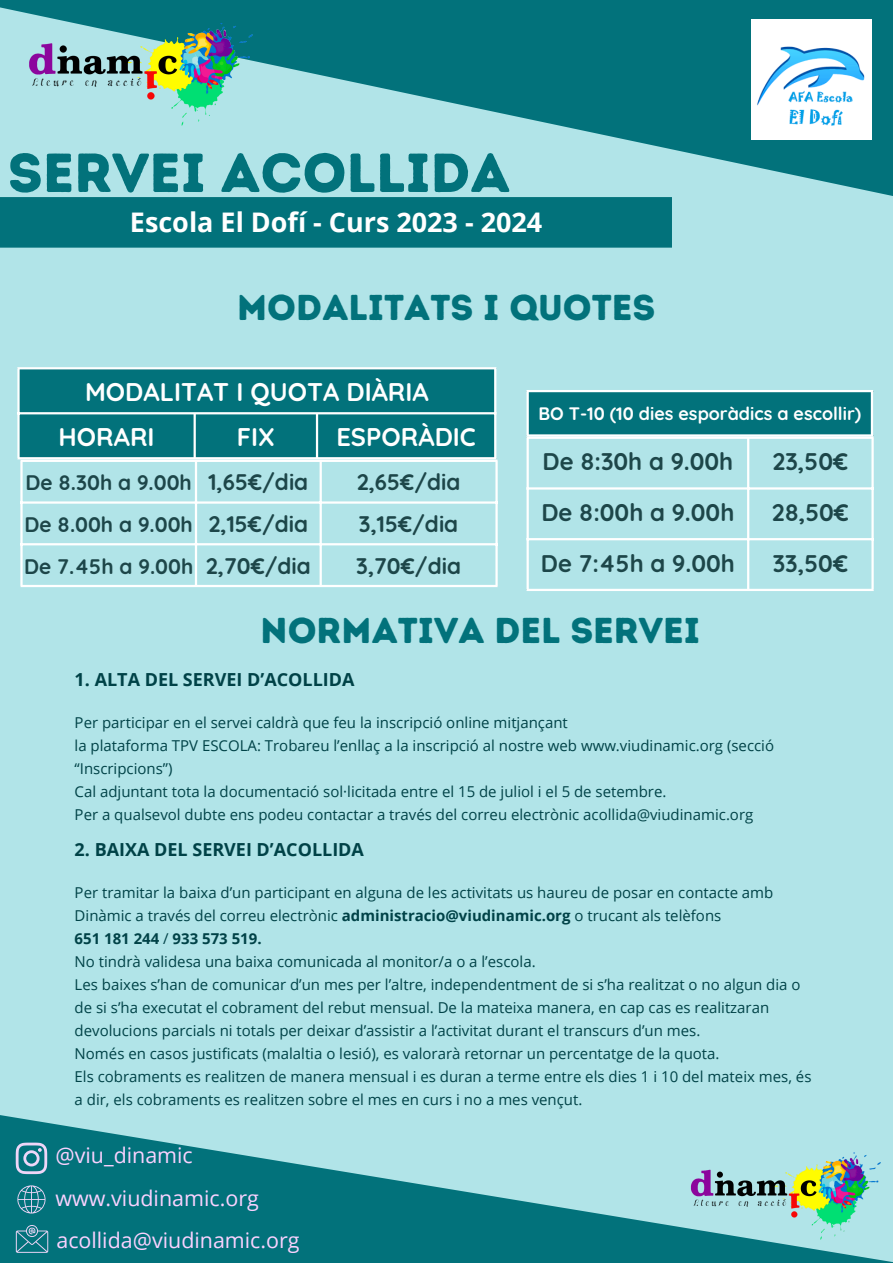
<style>
.page{position:relative;width:893px;height:1264px;background:#fff}
.page>*{position:absolute;margin:0;border:0;box-sizing:border-box;transform-origin:0 0}
.t1{font:54.9px "Intro Rust Base";color:#02727b}
.t2{font:36px "Intro Rust Base";color:#02727b}
.t3{font:700 27px "Open Sans";color:#fff}
.t4{font:700 25.5px "Quicksand";color:#fff}
.t5{font:700 24px "Quicksand";color:#1d4649}
.t6{font:700 22.5px "Quicksand";color:#1d4649}
.t7{font:21.45px "Open Sans";color:#fad2ff}
.t8{font:700 21px "Quicksand";color:#1d4649}
.t9{font:700 18px "Open Sans";color:#004247}
.t10{font:700 18px "Quicksand";color:#fff}
.t11{font:15px/23px "Open Sans";color:#004247}
.t12{font:700 15px "Open Sans";color:#004247}
.s1{font-weight:700}
.s2{font-weight:400}
</style>
<div class="page">
<div style="left:0;top:0;width:892px;height:1262px;background:#b1e4e8"></div>
<svg style="left:0;top:0;width:892px;height:196px;fill:#02727b"></svg>
<img style="left:29px;top:21px;width:223px;height:104px">
<div style="left:0;top:197px;width:672px;height:51px;background:#02727b"></div>
<svg style="left:0;top:1115px;width:892px;height:147px;fill:#02727b"></svg>
<img style="left:690px;top:1150px;width:190px;height:89px">
<svg style="left:16px;top:1142px;width:31px;height:32px"></svg>
<svg style="left:17px;top:1185px;width:28px;height:28px"></svg>
<svg style="left:16px;top:1224px;width:32px;height:28px"></svg>
<hr style="left:526px;top:439px;width:2px;height:150px;background:#fff">
<hr style="left:747px;top:439px;width:2px;height:150px;background:#fff">
<hr style="left:871px;top:439px;width:2px;height:150px;background:#fff">
<hr style="left:526px;top:436px;width:347px;height:3px;background:#fff">
<hr style="left:526px;top:487px;width:347px;height:2px;background:#fff">
<hr style="left:526px;top:538px;width:347px;height:2px;background:#fff">
<hr style="left:526px;top:589px;width:347px;height:2px;background:#fff">
<div style="left:20px;top:369px;width:474px;height:88px;background:#02727b"></div>
<hr style="left:17px;top:369px;width:3px;height:88px;background:#fff">
<hr style="left:193px;top:414px;width:3px;height:43px;background:#fff">
<hr style="left:316px;top:414px;width:2px;height:43px;background:#fff">
<hr style="left:494px;top:369px;width:2px;height:88px;background:#fff">
<hr style="left:17px;top:367px;width:479px;height:2px;background:#fff">
<hr style="left:17px;top:412px;width:479px;height:2px;background:#fff">
<hr style="left:17px;top:457px;width:479px;height:2px;background:#fff">
<div style="left:527px;top:391px;width:345px;height:45px;background:#02727b"></div>
<hr style="left:526px;top:392px;width:2px;height:42px;background:#fff">
<hr style="left:870px;top:392px;width:3px;height:42px;background:#fff">
<hr style="left:526px;top:390px;width:347px;height:2px;background:#fff">
<hr style="left:526px;top:434px;width:347px;height:2px;background:#fff">
<hr style="left:20px;top:462px;width:3px;height:123px;background:#fff">
<hr style="left:195px;top:462px;width:2px;height:123px;background:#fff">
<hr style="left:319px;top:462px;width:3px;height:123px;background:#fff">
<hr style="left:495px;top:462px;width:2px;height:123px;background:#fff">
<hr style="left:20px;top:459px;width:477px;height:3px;background:#fff">
<hr style="left:20px;top:501px;width:477px;height:2px;background:#fff">
<hr style="left:20px;top:543px;width:477px;height:2px;background:#fff">
<hr style="left:20px;top:585px;width:477px;height:2px;background:#fff">
<img style="left:751px;top:19px;width:120px;height:121px">
<p class="t1" style="left:8px;top:140px;width:504px">SERVEI ACOLLIDA</p>
<p class="t3" style="left:130px;top:203px;width:414px">Escola El Dofí - Curs 2023 - 2024</p>
<p class="t2" style="left:237px;top:285px;width:420px">MODALITATS I QUOTES</p>
<p class="t4" style="left:85px;top:375px;width:345px">MODALITAT I QUOTA DIÀRIA</p>
<p class="t4" style="left:59px;top:420px;width:97px">HORARI</p>
<p class="t4" style="left:237px;top:420px;width:39px">FIX</p>
<p class="t4" style="left:336px;top:420px;width:141px">ESPORÀDIC</p>
<p class="t8" style="left:26px;top:469px;width:168px">De 8.30h a 9.00h</p>
<p class="t6" style="left:208px;top:467px;width:101px">1,65€/dia</p>
<p class="t6" style="left:357px;top:467px;width:105px">2,65€/dia</p>
<p class="t8" style="left:25px;top:511px;width:170px">De 8.00h a 9.00h</p>
<p class="t6" style="left:208px;top:509px;width:101px">2,15€/dia</p>
<p class="t6" style="left:359px;top:509px;width:101px">3,15€/dia</p>
<p class="t8" style="left:24px;top:552px;width:171px">De 7.45h a 9.00h</p>
<p class="t6" style="left:206px;top:551px;width:107px">2,70€/dia</p>
<p class="t6" style="left:356px;top:551px;width:106px">3,70€/dia</p>
<p class="t10" style="left:538px;top:402px;width:324px">BO T-10 (10 dies esporàdics a escollir)</p>
<p class="t5" style="left:542px;top:446px;width:192px">De 8:30h a 9.00h</p>
<p class="t5" style="left:772px;top:446px;width:77px">23,50€</p>
<p class="t5" style="left:541px;top:497px;width:194px">De 8:00h a 9.00h</p>
<p class="t5" style="left:771px;top:497px;width:79px">28,50€</p>
<p class="t5" style="left:541px;top:548px;width:195px">De 7:45h a 9.00h</p>
<p class="t5" style="left:772px;top:548px;width:77px">33,50€</p>
<p class="t2" style="left:260px;top:609px;width:441px">NORMATIVA DEL SERVEI</p>
<p class="t9" style="left:75px;top:667px;width:281px">1. ALTA DEL SERVEI D’ACOLLIDA</p>
<p class="t11" style="left:75px;top:711px;width:494px">Per participar en el servei caldrà que feu la inscripció online mitjançant</p>
<p class="t11" style="left:75px;top:734px;width:701px">la plataforma TPV ESCOLA: Trobareu l’enllaç a la inscripció al nostre web www.viudinamic.org (secció “Inscripcions”)</p>
<p class="t11" style="left:75px;top:780px;width:593px">Cal adjuntant tota la documentació sol·licitada entre el 15 de juliol i el 5 de setembre.</p>
<p class="t11" style="left:75px;top:803px;width:680px">Per a qualsevol dubte ens podeu contactar a través del correu electrònic acollida@viudinamic.org</p>
<p class="t9" style="left:75px;top:837px;width:291px">2. BAIXA DEL SERVEI D’ACOLLIDA</p>
<p class="t11" style="left:75px;top:881px;width:700px">Per tramitar la baixa d’un participant en alguna de les activitats us haureu de posar en contacte amb<br>Dinàmic a través del correu electrònic <span class="s1">administracio@viudinamic.org</span> o trucant als telèfons</p>
<p class="t12" style="left:75px;top:928px;width:188px">651 181 244 <span class="s2">/</span> 933 573 519.</p>
<p class="t11" style="left:75px;top:950px;width:462px">No tindrà validesa una baixa comunicada al monitor/a o a l’escola.</p>
<p class="t11" style="left:75px;top:973px;width:727px">Les baixes s’han de comunicar d’un mes per l’altre, independentment de si s’ha realitzat o no algun dia o de si s’ha executat el cobrament del rebut mensual. De la mateixa manera, en cap cas es realitzaran devolucions parcials ni totals per deixar d’assistir a l’activitat durant el transcurs d’un mes.</p>
<p class="t11" style="left:75px;top:1042px;width:646px">Només en casos justificats (malaltia o lesió), es valorarà retornar un percentatge de la quota.</p>
<p class="t11" style="left:75px;top:1065px;width:738px">Els cobraments es realitzen de manera mensual i es duran a terme entre els dies 1 i 10 del mateix mes, és a dir, els cobraments es realitzen sobre el mes en curs i no a mes vençut.</p>
<p class="t7" style="left:56px;top:1140px;width:139px">@viu_dinamic</p>
<p class="t7" style="left:56px;top:1182px;width:205px">www.viudinamic.org</p>
<p class="t7" style="left:56px;top:1225px;width:245px">acollida@viudinamic.org</p>
</div>
